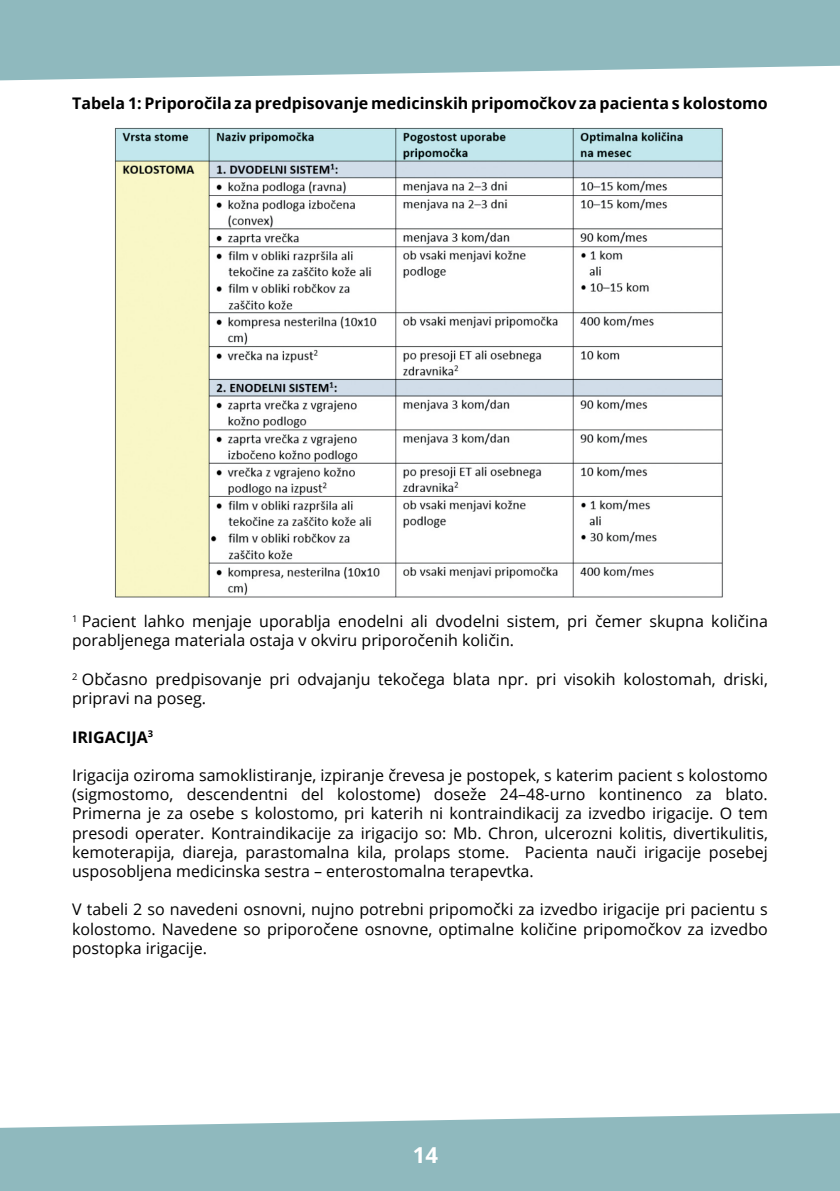
<style>
.page{position:relative;width:840px;height:1191px;background:#fff}
.page>*{position:absolute;margin:0;border:0;box-sizing:border-box;transform-origin:0 0}
.t1{font:700 22px "Open Sans";color:#fff}
.t2{font:16px/19.2px "Open Sans";color:#000}
.t3{font:700 16px "Open Sans";color:#000}
</style>
<div class="page">
<svg style="left:0;top:0;width:839px;height:81px;background:#99bfc4"></svg>
<svg style="left:0;top:1113px;width:839px;height:78px;background:#99bfc4"></svg>
<img style="left:115px;top:127px;width:608px;height:471px">
<p class="t3" style="left:72px;top:92px;width:697px">Tabela 1: Priporočila za predpisovanje medicinskih pripomočkov za pacienta s kolostomo</p>
<p class="t2" style="left:72px;top:611px;width:697px"><sup>1</sup> Pacient lahko menjaje uporablja enodelni ali dvodelni sistem, pri čemer skupna količina porabljenega materiala ostaja v okviru priporočenih količin.</p>
<p class="t2" style="left:72px;top:669px;width:697px"><sup>2</sup> Občasno predpisovanje pri odvajanju tekočega blata npr. pri visokih kolostomah, driski, pripravi na poseg.</p>
<p class="t3" style="left:72px;top:725px;width:82px">IRIGACIJA<sup>3</sup></p>
<p class="t2" style="left:72px;top:765px;width:697px;text-align:justify">Irigacija oziroma samoklistiranje, izpiranje črevesa je postopek, s katerim pacient s kolostomo (sigmostomo, descendentni del kolostome) doseže 24–48-urno kontinenco za blato.<br>Primerna je za osebe s kolostomo, pri katerih ni kontraindikacij za izvedbo irigacije. O tem presodi operater. Kontraindikacije za irigacijo so: Mb. Chron, ulcerozni kolitis, divertikulitis, kemoterapija, diareja, parastomalna kila, prolaps stome. Pacienta nauči irigacije posebej usposobljena medicinska sestra – enterostomalna terapevtka.</p>
<p class="t2" style="left:72px;top:899px;width:697px;text-align:justify">V tabeli 2 so navedeni osnovni, nujno potrebni pripomočki za izvedbo irigacije pri pacientu s kolostomo. Navedene so priporočene osnovne, optimalne količine pripomočkov za izvedbo postopka irigacije.</p>
<h1 class="t1" style="left:412px;top:1139px;width:27px">14</h1>
</div>
